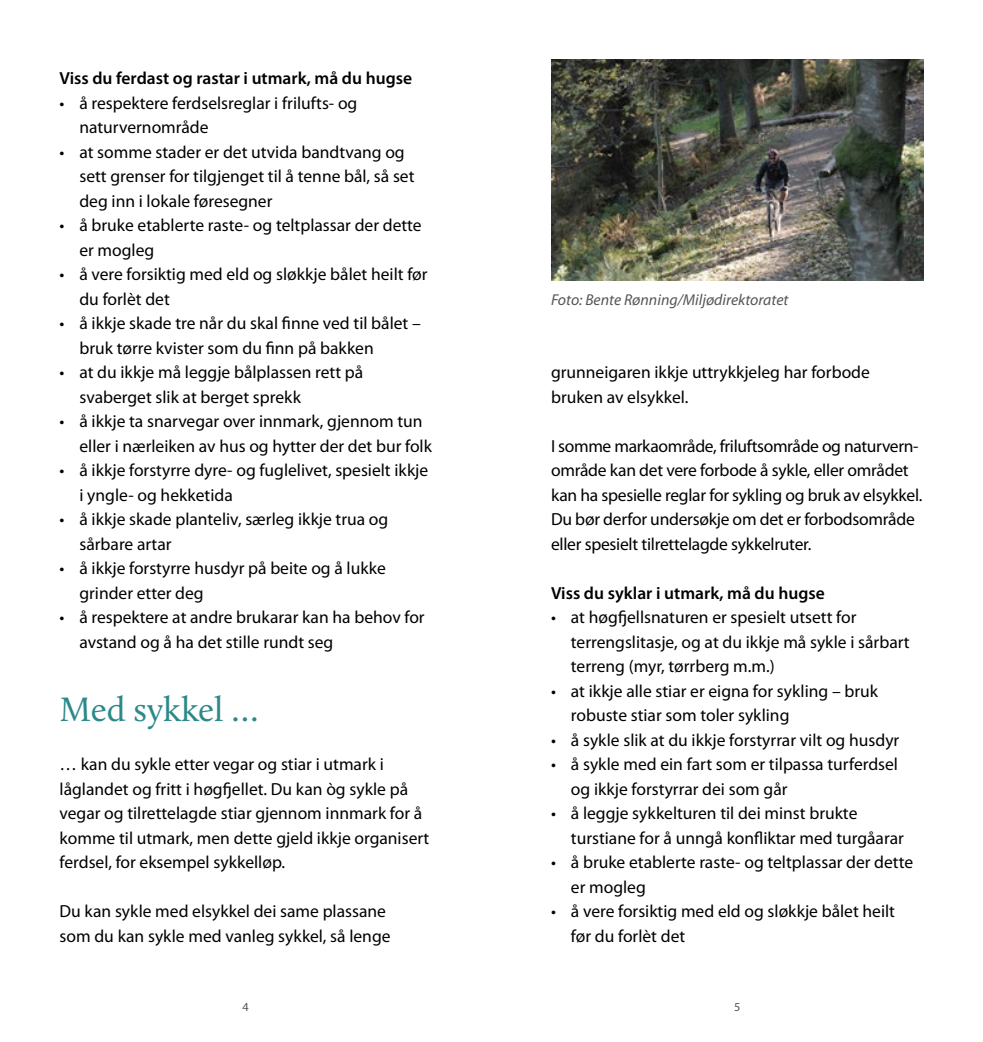
<style>
.page{position:relative;width:983px;height:1042px;background:#fff}
.page>*{position:absolute;margin:0;border:0;box-sizing:border-box;transform-origin:0 0}
.t1{font:35px "Calluna";color:#2c8989}
.t2{font:17.5px/24.5px "Myriad Pro";color:#000}
.t3{font:600 17.5px "Myriad Pro";color:#000}
.t4{font:italic 15.75px "Myriad Pro";color:#555}
.t5{font:12.25px "Myriad Pro";color:#555}
</style>
<div class="page">
<img style="left:551px;top:60px;width:372px;height:220px">
<p class="t3" style="left:60px;top:68px;width:354px">Viss du ferdast og rastar i utmark, må du hugse</p>
<p class="t2" style="left:79px;top:91px;width:279px;text-indent:-20px">• å respektere ferdselsreglar i frilufts- og naturvernområde</p>
<p class="t2" style="left:79px;top:140px;width:336px;text-indent:-20px">• at somme stader er det utvida bandtvang og sett grenser for tilgjenget til å tenne bål, så set deg inn i lokale føresegner</p>
<p class="t2" style="left:79px;top:213px;width:344px;text-indent:-20px">• å bruke etablerte raste- og teltplassar der dette er mogleg</p>
<p class="t2" style="left:79px;top:262px;width:349px;text-indent:-20px">• å vere forsiktig med eld og sløkkje bålet heilt før du forlèt det</p>
<p class="t2" style="left:79px;top:311px;width:343px;text-indent:-20px">• å ikkje skade tre når du skal finne ved til bålet – bruk tørre kvister som du finn på bakken</p>
<p class="t2" style="left:79px;top:360px;width:285px;text-indent:-20px">• at du ikkje må leggje bålplassen rett på svaberget slik at berget sprekk</p>
<p class="t2" style="left:79px;top:409px;width:354px;text-indent:-20px">• å ikkje ta snarvegar over innmark, gjennom tun eller i nærleiken av hus og hytter der det bur folk</p>
<p class="t2" style="left:79px;top:458px;width:350px;text-indent:-20px">• å ikkje forstyrre dyre- og fuglelivet, spesielt ikkje i yngle- og hekketida</p>
<p class="t2" style="left:79px;top:507px;width:310px;text-indent:-20px">• å ikkje skade planteliv, særleg ikkje trua og sårbare artar</p>
<p class="t2" style="left:79px;top:556px;width:308px;text-indent:-20px">• å ikkje forstyrre husdyr på beite og å lukke grinder etter deg</p>
<p class="t2" style="left:79px;top:605px;width:346px;text-indent:-20px">• å respektere at andre brukarar kan ha behov for avstand og å ha det stille rundt seg</p>
<h1 class="t1" style="left:60px;top:688px;width:200px">Med sykkel …</h1>
<p class="t2" style="left:60px;top:752px;width:371px">… kan du sykle etter vegar og stiar i utmark i låglandet og fritt i høgfjellet. Du kan òg sykle på vegar og tilrettelagde stiar gjennom innmark for å komme til utmark, men dette gjeld ikkje organisert ferdsel, for eksempel sykkelløp.</p>
<p class="t2" style="left:60px;top:899px;width:332px">Du kan sykle med elsykkel dei same plassane som du kan sykle med vanleg sykkel, så lenge</p>
<p class="t4" style="left:551px;top:291px;width:239px">Foto: Bente Rønning/Miljødirektoratet</p>
<p class="t2" style="left:551px;top:360px;width:320px">grunneigaren ikkje uttrykkjeleg har forbode bruken av elsykkel.</p>
<p class="t2" style="left:551px;top:434px;width:372px">I somme markaområde, friluftsområde og naturvern&shy;område kan det vere forbode å sykle, eller området kan ha spesielle reglar for sykling og bruk av elsykkel.<br>Du bør derfor undersøkje om det er forbodsområde eller spesielt tilrettelagde sykkelruter.</p>
<p class="t3" style="left:551px;top:583px;width:275px">Viss du syklar i utmark, må du hugse</p>
<p class="t2" style="left:570px;top:605px;width:340px;text-indent:-20px">• at høgfjellsnaturen er spesielt utsett for terrengslitasje, og at du ikkje må sykle i sårbart terreng (myr, tørrberg m.m.)</p>
<p class="t2" style="left:570px;top:679px;width:308px;text-indent:-20px">• at ikkje alle stiar er eigna for sykling – bruk robuste stiar som toler sykling</p>
<p class="t2" style="left:551px;top:728px;width:349px">• å sykle slik at du ikkje forstyrrar vilt og husdyr</p>
<p class="t2" style="left:570px;top:752px;width:328px;text-indent:-20px">• å sykle med ein fart som er tilpassa turferdsel og ikkje forstyrrar dei som går</p>
<p class="t2" style="left:570px;top:801px;width:334px;text-indent:-20px">• å leggje sykkelturen til dei minst brukte turstiane for å unngå konfliktar med turgåarar</p>
<p class="t2" style="left:570px;top:850px;width:344px;text-indent:-20px">• å bruke etablerte raste- og teltplassar der dette er mogleg</p>
<p class="t2" style="left:570px;top:899px;width:325px;text-indent:-20px">• å vere forsiktig med eld og sløkkje bålet heilt før du forlèt det</p>
<p class="t5" style="left:242px;top:1000px;width:8px">4</p>
<p class="t5" style="left:734px;top:1000px;width:8px">5</p>
</div>
